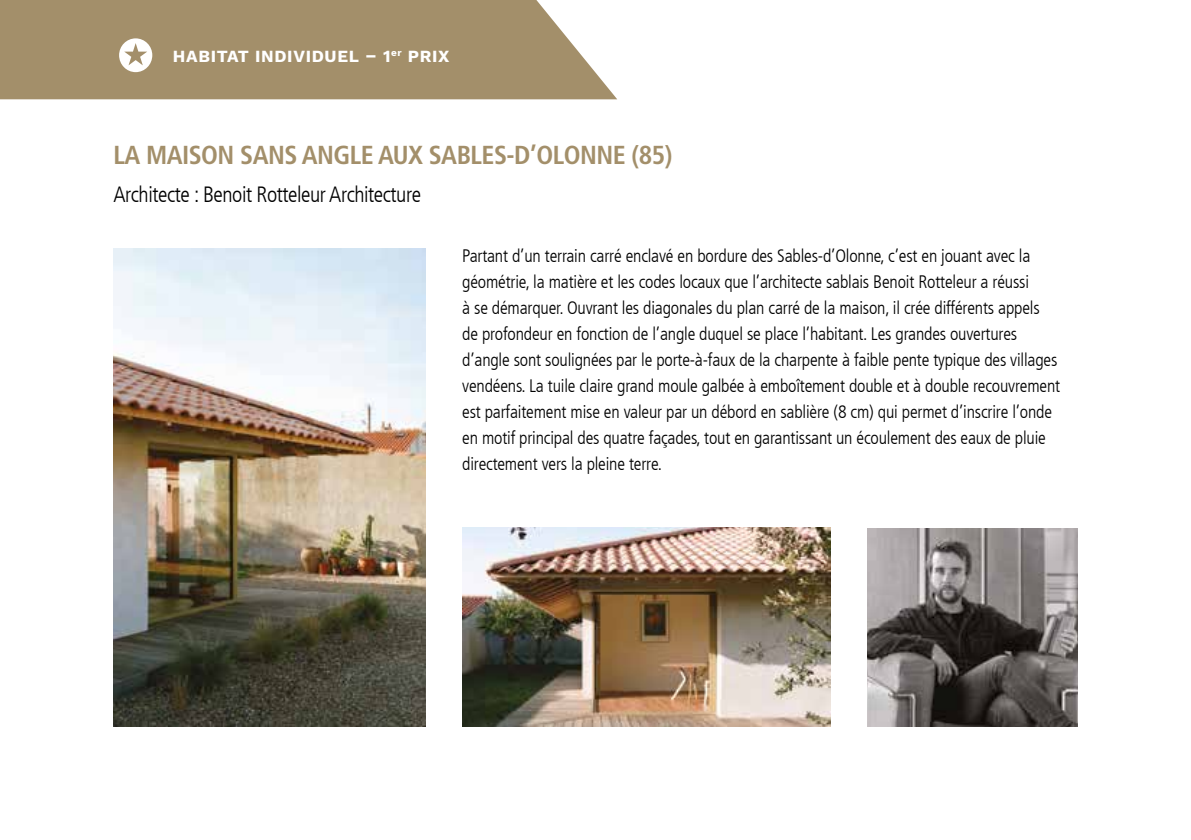
<style>
.page{position:relative;width:1191px;height:840px;background:#fff}
.page>*{position:absolute;margin:0;border:0;box-sizing:border-box;transform-origin:0 0}
.t1{font:700 condensed 26px "Frutiger LT Std";letter-spacing:-.02em;color:#a38f6a}
.t2{font:300 condensed 22px "Frutiger LT";letter-spacing:-.02em;color:#000}
.t3{font:300 condensed 18px/26px "Frutiger LT";letter-spacing:-.01em;color:#000}
.t4{font:700 17px "Work Sans";letter-spacing:.04em;color:#fff}
</style>
<div class="page">
<div style="left:0;top:0;width:617px;height:99px;background:#a38f6a"></div>
<img style="left:113px;top:248px;width:312px;height:478px">
<img style="left:462px;top:527px;width:368px;height:199px">
<img style="left:867px;top:528px;width:210px;height:198px">
<svg style="left:119px;top:38px;width:33px;height:34px"></svg>
<p class="t4" style="left:173px;top:47px;width:278px">HABITAT INDIVIDUEL – 1<sup>er</sup> PRIX</p>
<h1 class="t1" style="left:113px;top:141px;width:560px">LA MAISON SANS ANGLE AUX SABLES-D’OLONNE (85)</h1>
<p class="t2" style="left:113px;top:185px;width:309px">Architecte : Benoit Rotteleur Architecture</p>
<p class="t3" style="left:462px;top:243px;width:599px">Partant d’un terrain carré enclavé en bordure des Sables-d’Olonne, c’est en jouant avec la géométrie, la matière et les codes locaux que l’architecte sablais Benoit Rotteleur a réussi<br>à se démarquer. Ouvrant les diagonales du plan carré de la maison, il crée différents appels<br>de profondeur en fonction de l’angle duquel se place l’habitant. Les grandes ouvertures d’angle sont soulignées par le porte-à-faux de la charpente à faible pente typique des villages vendéens. La tuile claire grand moule galbée à emboîtement double et à double recouvrement est parfaitement mise en valeur par un débord en sablière (8 cm) qui permet d’inscrire l’onde en motif principal des quatre façades, tout en garantissant un écoulement des eaux de pluie directement vers la pleine terre.</p>
</div>
